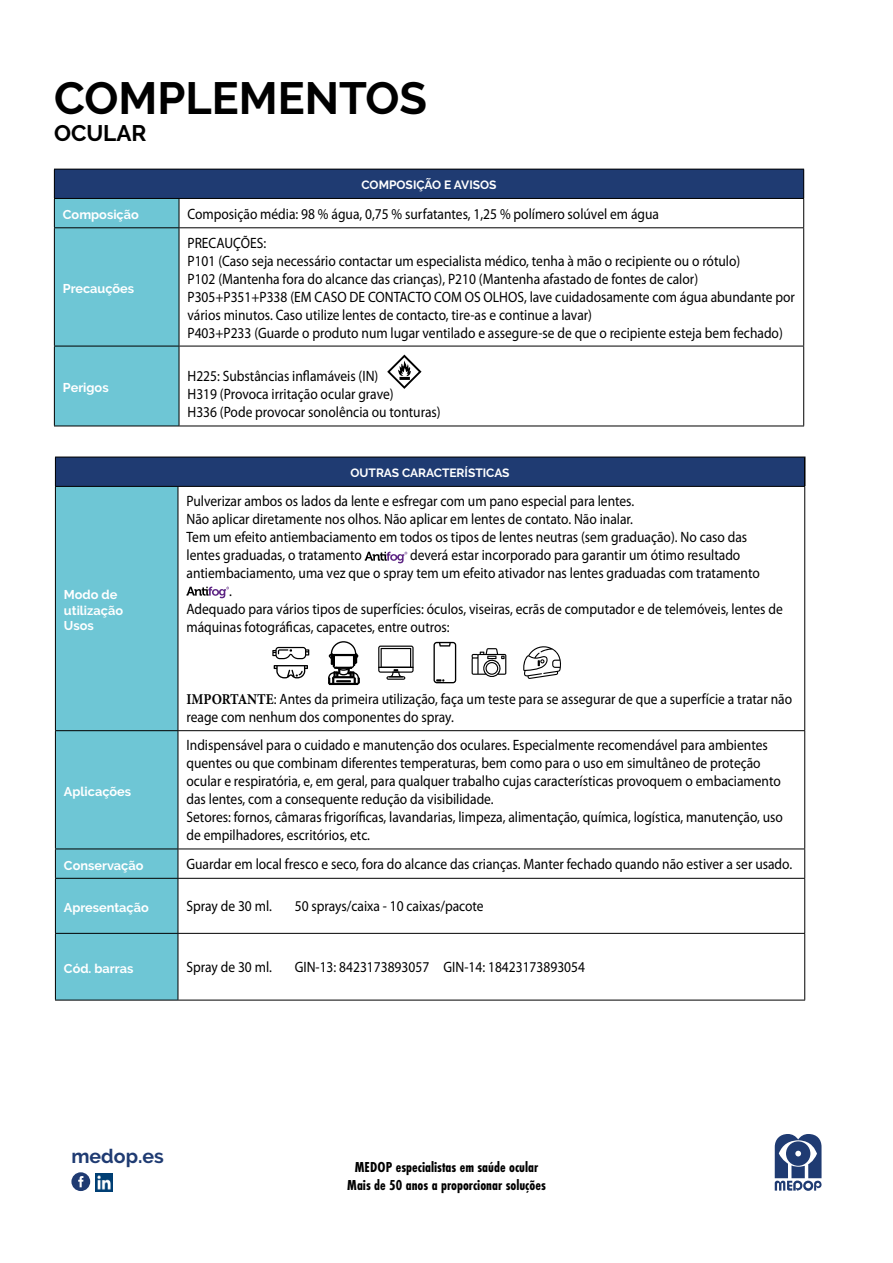
<style>
.page{position:relative;width:893px;height:1263px;background:#fff}
.page>*{position:absolute;margin:0;border:0;box-sizing:border-box;transform-origin:0 0}
.t1{font:700 45px "Raleway";color:#000}
.t2{font:700 22.5px "Raleway";color:#000}
.t3{font:700 19.5px "Raleway";color:#1f3b72}
.t4{font:15px/18px "Myriad Pro";color:#000;scale:.9 1}
.t5{font:700 15px/17.5px "Futura PT Cond";color:#000;text-align:center}
.t6{font:700 12.75px/15.3px "Raleway";color:#fff}
.t7{font:700 12px "Raleway";color:#fff}
.s1{font-family:"Minion Pro";font-weight:700}
</style>
<div class="page">
<svg style="left:775px;top:1134px;width:46px;height:57px"></svg>
<div style="left:55px;top:457px;width:750px;height:29px;background:#1f3b72"></div>
<div style="left:56px;top:487px;width:122px;height:513px;background:#6ec6d5"></div>
<svg style="left:179px;top:551px;width:625px;height:382px"></svg>
<div style="left:55px;top:878px;width:123px;height:55px;background:#6ec6d5"></div>
<svg style="left:804px;top:458px;width:1px;height:28px"></svg>
<hr style="left:55px;top:486px;width:123px;height:1px;background:#000">
<hr style="left:55px;top:487px;width:1px;height:243px;background:#000">
<hr style="left:178px;top:486px;width:627px;height:1px;background:#000">
<hr style="left:178px;top:487px;width:1px;height:243px;background:#000">
<hr style="left:804px;top:487px;width:1px;height:243px;background:#000">
<hr style="left:55px;top:730px;width:123px;height:1px;background:#000">
<hr style="left:55px;top:731px;width:1px;height:117px;background:#000">
<hr style="left:178px;top:730px;width:627px;height:1px;background:#000">
<hr style="left:178px;top:731px;width:1px;height:117px;background:#000">
<hr style="left:804px;top:731px;width:1px;height:117px;background:#000">
<hr style="left:55px;top:848px;width:123px;height:1px;background:#000">
<svg style="left:55px;top:849px;width:1px;height:29px"></svg>
<hr style="left:178px;top:848px;width:627px;height:1px;background:#000">
<svg style="left:178px;top:849px;width:1px;height:29px"></svg>
<svg style="left:804px;top:849px;width:1px;height:29px"></svg>
<hr style="left:55px;top:878px;width:123px;height:1px;background:#000">
<hr style="left:55px;top:879px;width:1px;height:54px;background:#000">
<hr style="left:178px;top:878px;width:627px;height:1px;background:#000">
<hr style="left:178px;top:879px;width:1px;height:54px;background:#000">
<hr style="left:804px;top:879px;width:1px;height:54px;background:#000">
<hr style="left:55px;top:933px;width:123px;height:1px;background:#000">
<hr style="left:178px;top:933px;width:627px;height:1px;background:#000">
<hr style="left:178px;top:934px;width:1px;height:66px;background:#000">
<hr style="left:804px;top:934px;width:1px;height:66px;background:#000">
<hr style="left:178px;top:1000px;width:627px;height:1px;background:#000">
<hr style="left:55px;top:457px;width:123px;height:1px;background:#000">
<svg style="left:55px;top:457px;width:1px;height:29px"></svg>
<hr style="left:178px;top:457px;width:627px;height:1px;background:#000">
<hr style="left:55px;top:934px;width:1px;height:66px;background:#000">
<hr style="left:55px;top:1000px;width:123px;height:1px;background:#000">
<svg style="left:365px;top:552px;width:42px;height:11px"></svg>
<svg style="left:186px;top:587px;width:43px;height:11px"></svg>
<svg style="left:433px;top:642px;width:23px;height:41px"></svg>
<svg style="left:272px;top:647px;width:37px;height:12px"></svg>
<svg style="left:274px;top:665px;width:34px;height:13px"></svg>
<hr style="left:329px;top:683px;width:29px;height:2px;background:#000">
<svg style="left:328px;top:641px;width:32px;height:43px"></svg>
<svg style="left:472px;top:648px;width:34px;height:30px"></svg>
<hr style="left:386px;top:676px;width:19px;height:4px;background:#3a3a3a;border-radius:2px">
<svg style="left:378px;top:646px;width:36px;height:33px"></svg>
<svg style="left:523px;top:646px;width:39px;height:33px"></svg>
<div style="left:54px;top:169px;width:750px;height:29px;background:#1f3b72"></div>
<svg style="left:180px;top:228px;width:623px;height:198px"></svg>
<hr style="left:179px;top:169px;width:625px;height:1px;background:#000">
<hr style="left:179px;top:198px;width:625px;height:1px;background:#000">
<svg style="left:54px;top:169px;width:126px;height:257px;background:#62b2c5"></svg>
<svg style="left:803px;top:169px;width:1px;height:58px"></svg>
<hr style="left:54px;top:227px;width:125px;height:1px;background:#000">
<hr style="left:54px;top:228px;width:1px;height:118px;background:#000">
<hr style="left:179px;top:227px;width:625px;height:1px;background:#000">
<hr style="left:179px;top:228px;width:1px;height:118px;background:#000">
<hr style="left:803px;top:228px;width:1px;height:118px;background:#000">
<hr style="left:54px;top:346px;width:125px;height:1px;background:#000">
<hr style="left:54px;top:346px;width:1px;height:80px;background:#000">
<hr style="left:179px;top:346px;width:625px;height:1px;background:#000">
<hr style="left:179px;top:346px;width:1px;height:80px;background:#000">
<hr style="left:803px;top:346px;width:1px;height:80px;background:#000">
<hr style="left:54px;top:426px;width:125px;height:1px;background:#000">
<hr style="left:179px;top:426px;width:625px;height:1px;background:#000">
<svg style="left:387px;top:355px;width:34px;height:34px"></svg>
<svg style="left:71px;top:1172px;width:19px;height:19px"></svg>
<img style="left:95px;top:1173px;width:18px;height:18px">
<h1 class="t1" style="left:54px;top:73px;width:375px">COMPLEMENTOS</h1>
<h2 class="t2" style="left:54px;top:120px;width:94px">OCULAR</h2>
<p class="t7" style="left:361px;top:178px;width:137px">COMPOSIÇÃO E AVISOS</p>
<p class="t6" style="left:63px;top:207px;width:77px">Composição</p>
<p class="t4" style="left:188px;top:205px;width:525px">Composição média: 98 % água, 0,75 % surfatantes, 1,25 % polímero solúvel em água</p>
<p class="t6" style="left:63px;top:281px;width:73px">Precauções</p>
<p class="t6" style="left:63px;top:380px;width:47px">Perigos</p>
<p class="t6" style="left:64px;top:587px;width:61px">Modo de utilização<br>Usos</p>
<p class="t6" style="left:64px;top:784px;width:69px">Aplicações</p>
<p class="t4" style="left:188px;top:234px;width:676px">PRECAUÇÕES:<br>P101 (Caso seja necessário contactar um especialista médico, tenha à mão o recipiente ou o rótulo)<br>P102 (Mantenha fora do alcance das crianças), P210 (Mantenha afastado de fontes de calor)<br>P305+P351+P338 (EM CASO DE CONTACTO COM OS OLHOS, lave cuidadosamente com água abundante por vários minutos. Caso utilize lentes de contacto, tire-as e continue a lavar)<br>P403+P233 (Guarde o produto num lugar ventilado e assegure-se de que o recipiente esteja bem fechado)</p>
<p class="t4" style="left:188px;top:368px;width:283px">H225: Substâncias inflamáveis (IN)<br>H319 (Provoca irritação ocular grave)<br>H336 (Pode provocar sonolência ou tonturas)</p>
<p class="t7" style="left:351px;top:466px;width:161px">OUTRAS CARACTERÍSTICAS</p>
<p class="t4" style="left:186px;top:492px;width:625px">Pulverizar ambos os lados da lente e esfregar com um pano especial para lentes.<br>Não aplicar diretamente nos olhos. Não aplicar em lentes de contato. Não inalar.<br>Tem um efeito antiembaciamento em todos os tipos de lentes neutras (sem graduação). No caso das lentes graduadas, o tratamento</p>
<p class="t4" style="left:410px;top:546px;width:368px">deverá estar incorporado para garantir um ótimo resultado</p>
<p class="t4" style="left:186px;top:564px;width:638px">antiembaciamento, uma vez que o spray tem um efeito ativador nas lentes graduadas com tratamento</p>
<p class="t4" style="left:229px;top:582px;width:5px">.</p>
<p class="t4" style="left:186px;top:600px;width:664px">Adequado para vários tipos de superfícies: óculos, viseiras, ecrãs de computador e de telemóveis, lentes de</p>
<p class="t4" style="left:186px;top:618px;width:294px">máquinas fotográficas, capacetes, entre outros:</p>
<p class="t4" style="left:186px;top:690px;width:674px"><span class="s1">IMPORTANTE</span>: Antes da primeira utilização, faça um teste para se assegurar de que a superfície a tratar não reage com nenhum dos componentes do spray.</p>
<p class="t4" style="left:186px;top:737px;width:664px">Indispensável para o cuidado e manutenção dos oculares. Especialmente recomendável para ambientes quentes ou que combinam diferentes temperaturas, bem como para o uso em simultâneo de proteção ocular e respiratória, e, em geral, para qualquer trabalho cujas características provoquem o embaciamento das lentes, com a consequente redução da visibilidade.<br>Setores: fornos, câmaras frigoríficas, lavandarias, limpeza, alimentação, química, logística, manutenção, uso de empilhadores, escritórios, etc.</p>
<p class="t6" style="left:64px;top:857px;width:81px">Conservação</p>
<p class="t4" style="left:186px;top:855px;width:674px">Guardar em local fresco e seco, fora do alcance das crianças. Manter fechado quando não estiver a ser usado.</p>
<p class="t6" style="left:64px;top:900px;width:86px">Apresentação</p>
<p class="t4" style="left:186px;top:898px;width:96px">Spray de 30 ml.</p>
<p class="t4" style="left:295px;top:898px;width:211px">50 sprays/caixa - 10 caixas/pacote</p>
<p class="t6" style="left:64px;top:961px;width:71px">Cód. barras</p>
<p class="t4" style="left:186px;top:958px;width:96px">Spray de 30 ml.</p>
<p class="t4" style="left:295px;top:958px;width:324px">GIN-13: 8423173893057 GIN-14: 18423173893054</p>
<h3 class="t3" style="left:71px;top:1145px;width:94px">medop.es</h3>
<p class="t5" style="left:347px;top:1158px;width:200px">MEDOP especialistas em saúde ocular<br>Mais de 50 anos a proporcionar soluções</p>
</div>
